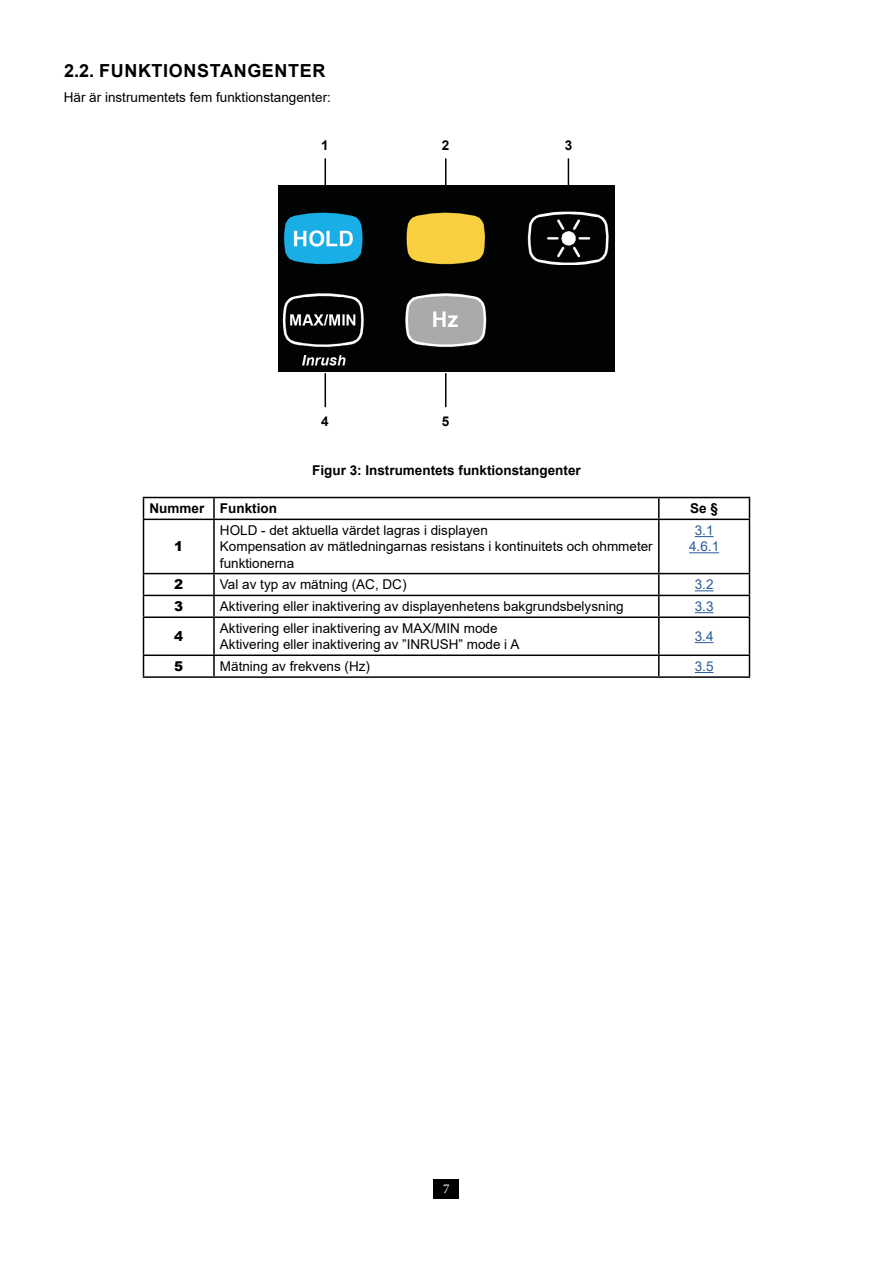
<style>
.page{position:relative;width:893px;height:1263px;background:#fff}
.page>*{position:absolute;margin:0;border:0;box-sizing:border-box;transform-origin:0 0}
.t1{font:700 18px "Arial";letter-spacing:.035em;color:#000}
.t2{font:13.5px/16.2px "Arial";color:#000}
.t3{font:700 13.5px "Arial";color:#000}
.t4{font:13.5px/16.2px "Arial";color:#275b9b;text-align:center}
.t5{font:900 13.5px "Arial";color:#000}
.t6{font:13.5px "Minion Pro";color:#fff}
</style>
<div class="page">
<div style="left:434px;top:1179px;width:25px;height:19px;background:#000"></div>
<img style="left:278px;top:185px;width:337px;height:187px">
<div style="left:292px;top:189px;width:68px;height:16px;background:#010202"></div>
<div style="left:512px;top:280px;width:100px;height:76px;background:#010202"></div>
<hr style="left:143px;top:497px;width:71px;height:1px;background:#000">
<svg style="left:143px;top:498px;width:1px;height:21px"></svg>
<hr style="left:214px;top:497px;width:445px;height:1px;background:#000">
<hr style="left:213px;top:498px;width:2px;height:21px;background:#000">
<hr style="left:659px;top:497px;width:91px;height:1px;background:#000">
<hr style="left:658px;top:498px;width:2px;height:21px;background:#000">
<svg style="left:749px;top:498px;width:1px;height:21px"></svg>
<hr style="left:143px;top:519px;width:71px;height:1px;background:#000">
<hr style="left:143px;top:520px;width:1px;height:53px;background:#000">
<hr style="left:214px;top:519px;width:445px;height:1px;background:#000">
<hr style="left:213px;top:520px;width:2px;height:53px;background:#000">
<hr style="left:659px;top:519px;width:91px;height:1px;background:#000">
<hr style="left:658px;top:520px;width:2px;height:53px;background:#000">
<hr style="left:749px;top:520px;width:1px;height:53px;background:#000">
<hr style="left:143px;top:573px;width:71px;height:1px;background:#000">
<hr style="left:214px;top:573px;width:445px;height:1px;background:#000">
<hr style="left:213px;top:574px;width:2px;height:21px;background:#000">
<hr style="left:659px;top:573px;width:91px;height:1px;background:#000">
<hr style="left:658px;top:574px;width:2px;height:21px;background:#000">
<hr style="left:143px;top:595px;width:71px;height:1px;background:#000">
<svg style="left:143px;top:574px;width:1px;height:42px"></svg>
<hr style="left:214px;top:595px;width:445px;height:1px;background:#000">
<hr style="left:213px;top:596px;width:2px;height:20px;background:#000">
<hr style="left:659px;top:595px;width:91px;height:1px;background:#000">
<hr style="left:658px;top:596px;width:2px;height:20px;background:#000">
<svg style="left:749px;top:574px;width:1px;height:42px"></svg>
<hr style="left:143px;top:616px;width:71px;height:2px;background:#000">
<hr style="left:143px;top:618px;width:1px;height:36px;background:#000">
<hr style="left:214px;top:616px;width:445px;height:2px;background:#000">
<hr style="left:213px;top:618px;width:2px;height:36px;background:#000">
<hr style="left:659px;top:616px;width:91px;height:2px;background:#000">
<hr style="left:658px;top:618px;width:2px;height:36px;background:#000">
<hr style="left:749px;top:618px;width:1px;height:36px;background:#000">
<hr style="left:143px;top:654px;width:71px;height:2px;background:#000">
<svg style="left:143px;top:656px;width:1px;height:20px"></svg>
<hr style="left:214px;top:654px;width:445px;height:2px;background:#000">
<hr style="left:213px;top:656px;width:2px;height:20px;background:#000">
<hr style="left:659px;top:654px;width:91px;height:2px;background:#000">
<hr style="left:658px;top:656px;width:2px;height:20px;background:#000">
<svg style="left:749px;top:656px;width:1px;height:20px"></svg>
<hr style="left:143px;top:676px;width:71px;height:2px;background:#000">
<hr style="left:214px;top:676px;width:445px;height:2px;background:#000">
<hr style="left:659px;top:676px;width:91px;height:2px;background:#000">
<svg style="left:695px;top:536px;width:18px;height:1px"></svg>
<hr style="left:689px;top:552px;width:30px;height:1px;background:#275b9b">
<svg style="left:695px;top:590px;width:18px;height:1px"></svg>
<svg style="left:695px;top:612px;width:18px;height:1px"></svg>
<svg style="left:695px;top:642px;width:18px;height:1px"></svg>
<svg style="left:695px;top:672px;width:18px;height:1px"></svg>
<hr style="left:325px;top:158px;width:1px;height:34px;background:#000">
<hr style="left:325px;top:373px;width:1px;height:34px;background:#000">
<hr style="left:445px;top:158px;width:1px;height:34px;background:#000">
<hr style="left:445px;top:373px;width:1px;height:34px;background:#000">
<hr style="left:568px;top:158px;width:1px;height:34px;background:#000">
<h1 class="t1" style="left:64px;top:58px;width:263px">2.2. FUNKTIONSTANGENTER</h1>
<p class="t2" style="left:64px;top:89px;width:269px">Här är instrumentets fem funktionstangenter:</p>
<p class="t3" style="left:321px;top:136px;width:9px">1</p>
<p class="t3" style="left:442px;top:136px;width:9px">2</p>
<p class="t3" style="left:565px;top:136px;width:9px">3</p>
<p class="t3" style="left:321px;top:412px;width:9px">4</p>
<p class="t3" style="left:442px;top:412px;width:9px">5</p>
<p class="t3" style="left:312px;top:460px;width:270px">Figur 3: Instrumentets funktionstangenter</p>
<p class="t3" style="left:149px;top:499px;width:129px">Nummer Funktion</p>
<p class="t3" style="left:690px;top:499px;width:29px">Se §</p>
<p class="t5" style="left:174px;top:537px;width:11px">1</p>
<p class="t2" style="left:220px;top:522px;width:434px">HOLD - det aktuella värdet lagras i displayen<br>Kompensation av mätledningarnas resistans i kontinuitets och ohmmeter funktionerna</p>
<p class="t4" style="left:689px;top:522px;width:32px">3.1<br>4.6.1</p>
<p class="t5" style="left:174px;top:575px;width:11px">2</p>
<p class="t2" style="left:220px;top:576px;width:188px">Val av typ av mätning (AC, DC)</p>
<p class="t4" style="left:695px;top:576px;width:20px">3.2</p>
<p class="t5" style="left:174px;top:596px;width:11px">3</p>
<p class="t2" style="left:220px;top:598px;width:405px">Aktivering eller inaktivering av displayenhetens bakgrundsbelysning</p>
<p class="t4" style="left:695px;top:598px;width:20px">3.3</p>
<p class="t5" style="left:174px;top:626px;width:11px">4</p>
<p class="t2" style="left:220px;top:620px;width:301px">Aktivering eller inaktivering av MAX/MIN mode<br>Aktivering eller inaktivering av ”INRUSH” mode i A</p>
<p class="t4" style="left:695px;top:628px;width:20px">3.4</p>
<p class="t5" style="left:174px;top:656px;width:11px">5</p>
<p class="t2" style="left:220px;top:658px;width:152px">Mätning av frekvens (Hz)</p>
<p class="t4" style="left:695px;top:658px;width:20px">3.5</p>
<p class="t6" style="left:443px;top:1180px;width:8px">7</p>
</div>
